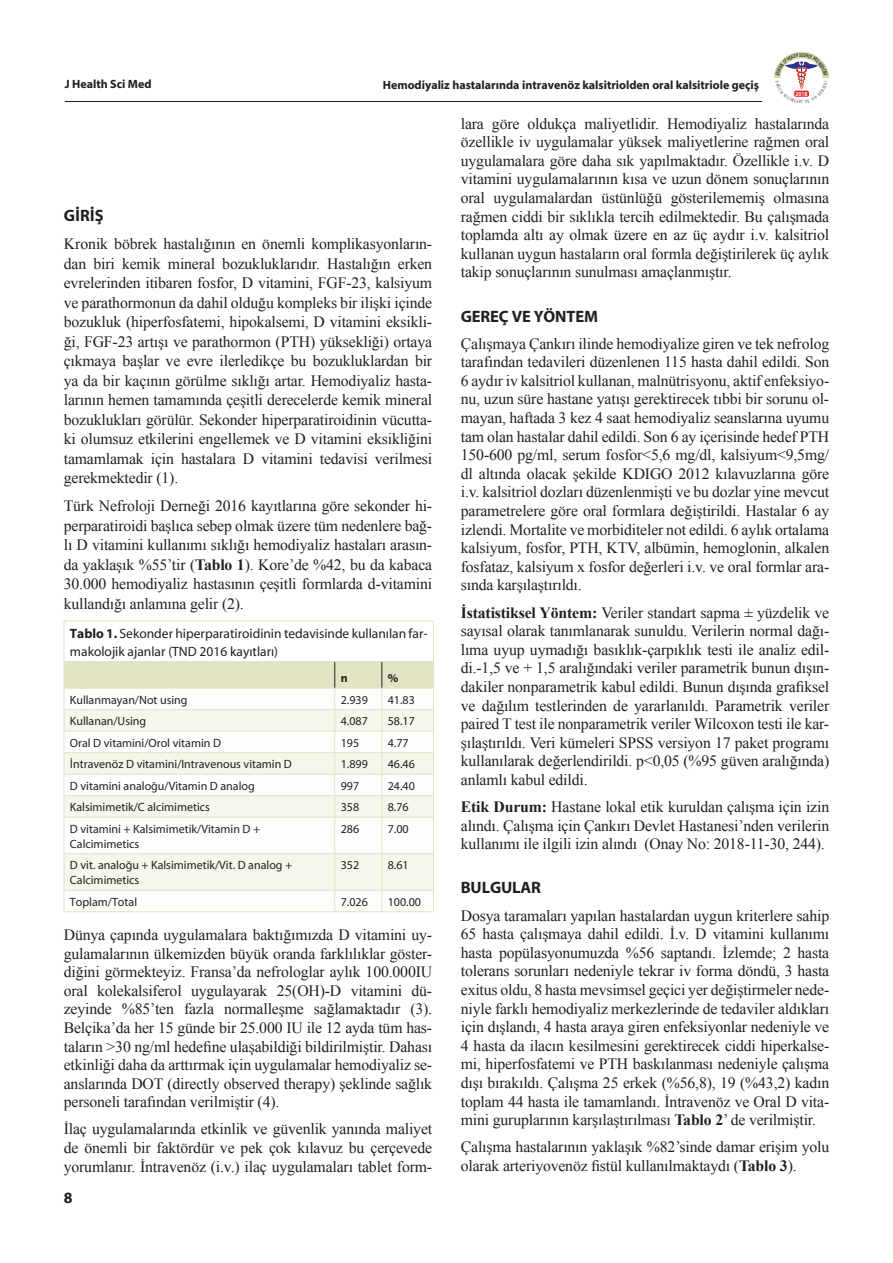
<style>
.page{position:relative;width:893px;height:1263px;background:#fff}
.page>*{position:absolute;margin:0;border:0;box-sizing:border-box;transform-origin:0 0}
.t1{font:700 16.5px "Branding Sans";letter-spacing:-.01em;color:#231f20}
.t2{font:15.75px/18.6px "Times New Roman";letter-spacing:-.01em;color:#231f20;text-align:justify}
.t3{font:700 15.75px "Branding Sans";color:#231f20}
.t4{font:13.5px/18px "Branding Sans";color:#231f20}
.t5{font:12px/15px "Branding Sans";color:#231f20}
.t6{font:700 12px "Branding Sans";color:#231f20}
.t7{font:5.55px "Avant Garde Cond Demi Tr";color:#fff}
.s1{font-weight:700}
</style>
<div class="page">
<hr style="left:65px;top:101px;width:697px;height:1px;background:#231f20">
<svg style="left:65px;top:818px;width:368px;height:72px;fill:#f5f6ec"></svg>
<hr style="left:64px;top:817px;width:271px;height:1px;background:#e2e3c3">
<hr style="left:335px;top:817px;width:47px;height:1px;background:#e2e3c3">
<hr style="left:334px;top:817px;width:1px;height:36px;background:#e2e3c3">
<hr style="left:382px;top:817px;width:52px;height:1px;background:#e2e3c3">
<hr style="left:382px;top:817px;width:1px;height:36px;background:#e2e3c3">
<hr style="left:64px;top:853px;width:271px;height:1px;background:#e2e3c3">
<hr style="left:335px;top:853px;width:47px;height:1px;background:#e2e3c3">
<hr style="left:334px;top:854px;width:1px;height:36px;background:#e2e3c3">
<hr style="left:382px;top:853px;width:52px;height:1px;background:#e2e3c3">
<hr style="left:382px;top:854px;width:1px;height:36px;background:#e2e3c3">
<hr style="left:64px;top:890px;width:271px;height:1px;background:#e2e3c3">
<hr style="left:335px;top:890px;width:47px;height:1px;background:#e2e3c3">
<svg style="left:334px;top:891px;width:1px;height:20px"></svg>
<hr style="left:382px;top:890px;width:52px;height:1px;background:#e2e3c3">
<svg style="left:382px;top:891px;width:1px;height:20px"></svg>
<hr style="left:64px;top:621px;width:271px;height:1px;background:#e2e3c3">
<hr style="left:64px;top:621px;width:1px;height:40px;background:#e2e3c3">
<hr style="left:335px;top:621px;width:47px;height:1px;background:#e2e3c3">
<hr style="left:382px;top:621px;width:52px;height:1px;background:#e2e3c3">
<hr style="left:433px;top:621px;width:1px;height:40px;background:#e2e3c3">
<hr style="left:64px;top:817px;width:1px;height:36px;background:#e2e3c3">
<hr style="left:433px;top:817px;width:1px;height:36px;background:#e2e3c3">
<hr style="left:64px;top:854px;width:1px;height:36px;background:#e2e3c3">
<hr style="left:433px;top:854px;width:1px;height:36px;background:#e2e3c3">
<svg style="left:64px;top:891px;width:1px;height:20px"></svg>
<svg style="left:433px;top:891px;width:1px;height:20px"></svg>
<hr style="left:64px;top:911px;width:271px;height:1px;background:#e2e3c3">
<hr style="left:335px;top:911px;width:47px;height:1px;background:#e2e3c3">
<hr style="left:382px;top:911px;width:52px;height:1px;background:#e2e3c3">
<svg style="left:64px;top:661px;width:370px;height:156px"></svg>
<hr style="left:64px;top:688px;width:271px;height:1px;background:#e2e3c3">
<hr style="left:335px;top:688px;width:47px;height:1px;background:#e2e3c3">
<hr style="left:382px;top:688px;width:52px;height:1px;background:#e2e3c3">
<svg style="left:774px;top:52px;width:55px;height:45px"></svg>
<p class="t6" style="left:65px;top:78px;width:88px">J Health Sci Med</p>
<p class="t6" style="left:383px;top:79px;width:378px">Hemodiyaliz hastalarında intravenöz kalsitriolden oral kalsitriole geçiş</p>
<p class="t7" style="left:795px;top:90px;width:14px">2018</p>
<p class="t1" style="left:64px;top:207px;width:41px">GİRİŞ</p>
<p class="t2" style="left:64px;top:234px;width:370px;line-height:19.5px">Kronik böbrek hastalığının en önemli komplikasyonların&shy;dan biri kemik mineral bozukluklarıdır. Hastalığın erken evrelerinden itibaren fosfor, D vitamini, FGF-23, kalsiyum ve parathormonun da dahil olduğu kompleks bir ilişki içinde bozukluk (hiperfosfatemi, hipokalsemi, D vitamini eksikli&shy;ği, FGF-23 artışı ve parathormon (PTH) yüksekliği) ortaya çıkmaya başlar ve evre ilerledikçe bu bozukluklardan bir ya da bir kaçının görülme sıklığı artar. Hemodiyaliz hasta&shy;larının hemen tamamında çeşitli derecelerde kemik mineral bozuklukları görülür. Sekonder hiperparatiroidinin vücutta&shy;ki olumsuz etkilerini engellemek ve D vitamini eksikliğini tamamlamak için hastalara D vitamini tedavisi verilmesi gerekmektedir (1).</p>
<p class="t2" style="left:64px;top:496px;width:370px;line-height:19.5px">Türk Nefroloji Derneği 2016 kayıtlarına göre sekonder hi&shy;perparatiroidi başlıca sebep olmak üzere tüm nedenlere bağ&shy;lı D vitamini kullanımı sıklığı hemodiyaliz hastaları arasın&shy;da yaklaşık %55’tir (<span class="s1">Tablo 1</span>). Kore’de %42, bu da kabaca 30.000 hemodiyaliz hastasının çeşitli formlarda d-vitamini kullandığı anlamına gelir (2).</p>
<p class="t4" style="left:70px;top:625px;width:359px"><span class="s1">Tablo 1.</span> Sekonder hiperparatiroidinin tedavisinde kullanılan far&shy;makolojik ajanlar (TND 2016 kayıtları)</p>
<p class="t6" style="left:341px;top:672px;width:9px">n</p>
<p class="t6" style="left:388px;top:672px;width:12px">%</p>
<p class="t5" style="left:70px;top:693px;width:119px">Kullanmayan/Not using</p>
<p class="t5" style="left:341px;top:693px;width:29px">2.939</p>
<p class="t5" style="left:388px;top:693px;width:29px">41.83</p>
<p class="t5" style="left:70px;top:714px;width:78px">Kullanan/Using</p>
<p class="t5" style="left:341px;top:714px;width:29px">4.087</p>
<p class="t5" style="left:388px;top:714px;width:29px">58.17</p>
<p class="t5" style="left:70px;top:736px;width:153px">Oral D vitamini/Orol vitamin D</p>
<p class="t5" style="left:341px;top:736px;width:20px">195</p>
<p class="t5" style="left:388px;top:736px;width:22px">4.77</p>
<p class="t5" style="left:70px;top:757px;width:224px">İntravenöz D vitamini/Intravenous vitamin D</p>
<p class="t5" style="left:341px;top:757px;width:29px">1.899</p>
<p class="t5" style="left:388px;top:757px;width:29px">46.46</p>
<p class="t5" style="left:70px;top:779px;width:186px">D vitamini analoğu/Vitamin D analog</p>
<p class="t5" style="left:341px;top:779px;width:20px">997</p>
<p class="t5" style="left:388px;top:779px;width:29px">24.40</p>
<p class="t5" style="left:70px;top:800px;width:142px">Kalsimimetik/C alcimimetics</p>
<p class="t5" style="left:341px;top:800px;width:20px">358</p>
<p class="t5" style="left:388px;top:800px;width:22px">8.76</p>
<p class="t5" style="left:70px;top:822px;width:192px">D vitamini + Kalsimimetik/Vitamin D +<br>Calcimimetics</p>
<p class="t5" style="left:341px;top:822px;width:20px">286</p>
<p class="t5" style="left:388px;top:822px;width:22px">7.00</p>
<p class="t5" style="left:70px;top:858px;width:224px">D vit. analoğu + Kalsimimetik/Vit. D analog +<br>Calcimimetics</p>
<p class="t5" style="left:341px;top:858px;width:20px">352</p>
<p class="t5" style="left:388px;top:858px;width:22px">8.61</p>
<p class="t5" style="left:70px;top:895px;width:69px">Toplam/Total</p>
<p class="t5" style="left:341px;top:895px;width:29px">7.026</p>
<p class="t5" style="left:388px;top:895px;width:35px">100.00</p>
<p class="t2" style="left:64px;top:925px;width:370px">Dünya çapında uygulamalara baktığımızda D vitamini uy&shy;gulamalarının ülkemizden büyük oranda farklılıklar göster&shy;diğini görmekteyiz. Fransa’da nefrologlar aylık 100.000IU oral kolekalsiferol uygulayarak 25(OH)-D vitamini dü&shy;zeyinde %85’ten fazla normalleşme sağlamaktadır (3).<br>Belçika’da her 15 günde bir 25.000 IU ile 12 ayda tüm has&shy;taların &gt;30 ng/ml hedefine ulaşabildiği bildirilmiştir. Dahası etkinliği daha da arttırmak için uygulamalar hemodiyaliz se&shy;anslarında DOT (directly observed therapy) şeklinde sağlık personeli tarafından verilmiştir (4).</p>
<p class="t2" style="left:64px;top:1120px;width:370px">İlaç uygulamalarında etkinlik ve güvenlik yanında maliyet de önemli bir faktördür ve pek çok kılavuz bu çerçevede yorumlanır. İntravenöz (i.v.) ilaç uygulamaları tablet form-</p>
<p class="t3" style="left:64px;top:1189px;width:10px">8</p>
<p class="t2" style="left:461px;top:114px;width:370px">lara göre oldukça maliyetlidir. Hemodiyaliz hastalarında özellikle iv uygulamalar yüksek maliyetlerine rağmen oral uygulamalara göre daha sık yapılmaktadır. Özellikle i.v. D vitamini uygulamalarının kısa ve uzun dönem sonuçlarının oral uygulamalardan üstünlüğü gösterilememiş olmasına rağmen ciddi bir sıklıkla tercih edilmektedir. Bu çalışmada toplamda altı ay olmak üzere en az üç aydır i.v. kalsitriol kullanan uygun hastaların oral formla değiştirilerek üç aylık takip sonuçlarının sunulması amaçlanmıştır.</p>
<p class="t1" style="left:461px;top:307px;width:139px">GEREÇ VE YÖNTEM</p>
<p class="t2" style="left:461px;top:334px;width:370px">Çalışmaya Çankırı ilinde hemodiyalize giren ve tek nefrolog tarafından tedavileri düzenlenen 115 hasta dahil edildi. Son 6 aydır iv kalsitriol kullanan, malnütrisyonu, aktif enfeksiyo&shy;nu, uzun süre hastane yatışı gerektirecek tıbbi bir sorunu ol&shy;mayan, haftada 3 kez 4 saat hemodiyaliz seanslarına uyumu tam olan hastalar dahil edildi. Son 6 ay içerisinde hedef PTH 150-600 pg/ml, serum fosfor&lt;5,6 mg/dl, kalsiyum&lt;9,5mg/ dl altında olacak şekilde KDIGO 2012 kılavuzlarına göre i.v. kalsitriol dozları düzenlenmişti ve bu dozlar yine mevcut parametrelere göre oral formlara değiştirildi. Hastalar 6 ay izlendi. Mortalite ve morbiditeler not edildi. 6 aylık ortalama kalsiyum, fosfor, PTH, KTV, albümin, hemoglonin, alkalen fosfataz, kalsiyum x fosfor değerleri i.v. ve oral formlar ara&shy;sında karşılaştırıldı.</p>
<p class="t2" style="left:461px;top:603px;width:370px"><span class="s1">İstatistiksel Yöntem:</span> Veriler standart sapma ± yüzdelik ve sayısal olarak tanımlanarak sunuldu. Verilerin normal dağı&shy;lıma uyup uymadığı basıklık-çarpıklık testi ile analiz edil&shy;di.-1,5 ve + 1,5 aralığındaki veriler parametrik bunun dışın&shy;dakiler nonparametrik kabul edildi. Bunun dışında grafiksel ve dağılım testlerinden de yararlanıldı. Parametrik veriler paired T test ile nonparametrik veriler Wilcoxon testi ile kar&shy;şılaştırıldı. Veri kümeleri SPSS versiyon 17 paket programı kullanılarak değerlendirildi. p&lt;0,05 (%95 güven aralığında) anlamlı kabul edildi.</p>
<p class="t2" style="left:461px;top:797px;width:370px"><span class="s1">Etik Durum:</span> Hastane lokal etik kuruldan çalışma için izin alındı. Çalışma için Çankırı Devlet Hastanesi’nden verilerin kullanımı ile ilgili izin alındı (Onay No: 2018-11-30, 244).</p>
<p class="t1" style="left:461px;top:879px;width:82px">BULGULAR</p>
<p class="t2" style="left:461px;top:906px;width:370px">Dosya taramaları yapılan hastalardan uygun kriterlere sahip 65 hasta çalışmaya dahil edildi. İ.v. D vitamini kullanımı hasta popülasyonumuzda %56 saptandı. İzlemde; 2 hasta tolerans sorunları nedeniyle tekrar iv forma döndü, 3 hasta exitus oldu, 8 hasta mevsimsel geçici yer değiştirmeler nede&shy;niyle farklı hemodiyaliz merkezlerinde de tedaviler aldıkları için dışlandı, 4 hasta araya giren enfeksiyonlar nedeniyle ve 4 hasta da ilacın kesilmesini gerektirecek ciddi hiperkalse&shy;mi, hiperfosfatemi ve PTH baskılanması nedeniyle çalışma dışı bırakıldı. Çalışma 25 erkek (%56,8), 19 (%43,2) kadın toplam 44 hasta ile tamamlandı. İntravenöz ve Oral D vita&shy;mini guruplarının karşılaştırılması <span class="s1">Tablo 2</span>’ de verilmiştir.</p>
<p class="t2" style="left:461px;top:1137px;width:370px">Çalışma hastalarının yaklaşık %82’sinde damar erişim yolu olarak arteriyovenöz fistül kullanılmaktaydı (<span class="s1">Tablo 3</span>).</p>
</div>
